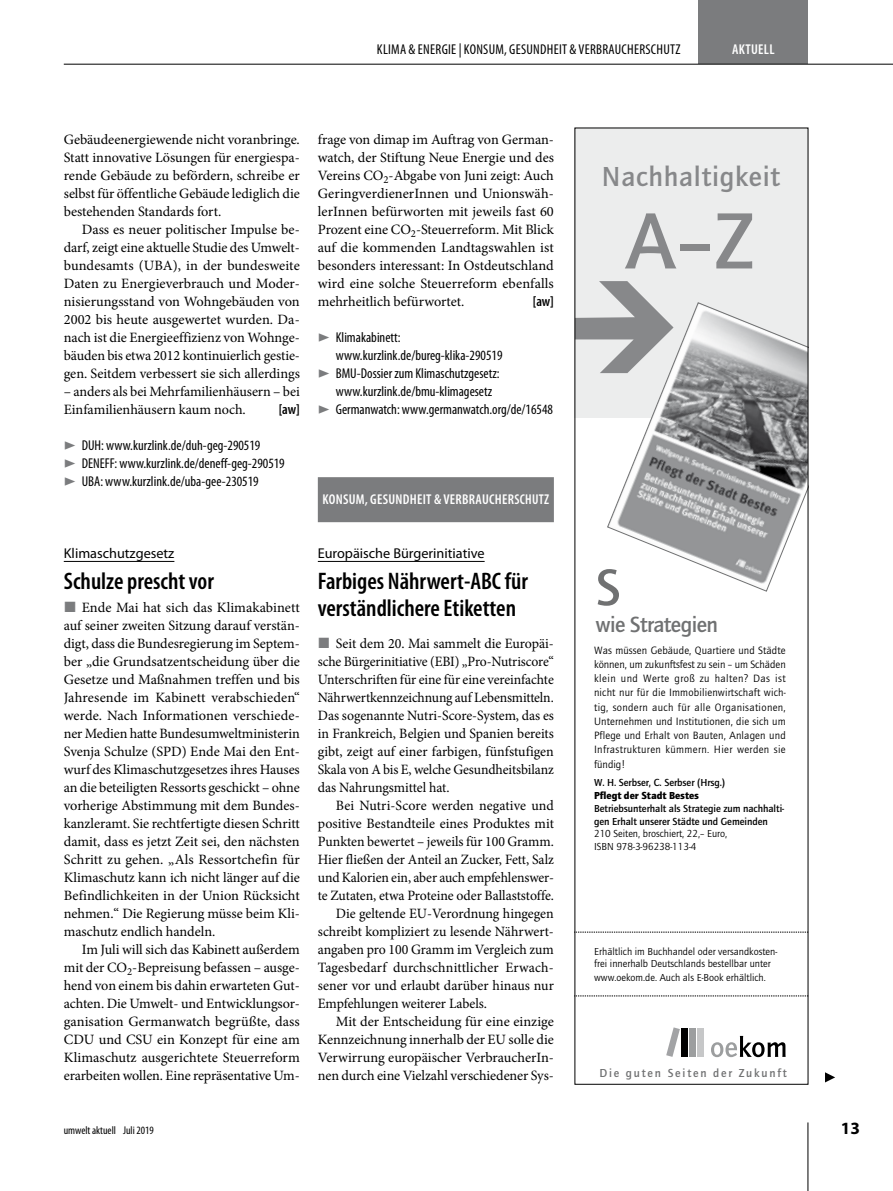
<style>
.page{position:relative;width:893px;height:1191px;background:#fff}
.page>*{position:absolute;margin:0;border:0;box-sizing:border-box;transform-origin:0 0}
.t1{font:700 82.5px "Quay Itc T";color:#87888a}
.t2{font:700 52.5px "Quay Itc T";color:#707172}
.t3{font:700 28.5px "Quay Itc T";letter-spacing:.025em;color:#87888a}
.t4{font:600 condensed 24px/27px "Myriad Pro";color:#000}
.t5{font:700 22.5px "Quay Itc T";letter-spacing:-.025em;color:#707172}
.t6{font:700 17.25px "Myriad Pro";color:#000}
.t7{font:14.25px/18px "Minion Pro";color:#000;text-align:justify}
.t8{font:condensed 14.25px/18px "Myriad Pro";color:#000}
.t9{font:condensed 14.25px "Myriad Pro";letter-spacing:.02em;color:#000}
.t10{font:14.25px "Myriad Pro";color:#000}
.t11{font:600 condensed 14.25px "Myriad Pro";letter-spacing:.02em;color:#fff}
.t12{font:14.25px "Minion Pro";color:#000;scale:.96 1}
.t13{font:600 condensed 14.25px "Myriad Pro";color:#000}
.t14{font:700 12px "Quay Itc T";letter-spacing:.15em;color:#707172}
.t15{font:condensed 11.25px "Myriad Pro";color:#000}
.t16{font:10.95px/14.2px "Quay Itc T";letter-spacing:.03em;color:#000;text-align:justify}
.t17{font:10.5px/12px "Quay Itc T";color:#000}
.t18{font:700 10.5px/12.8px "Quay Itc T";letter-spacing:-.005em;color:#000}
.t19{font:10.5px "Quay Itc T Blac";letter-spacing:-.005em;color:#000}
</style>
<div class="page">
<hr style="left:807px;top:1122px;width:1px;height:69px;background:#000">
<div style="left:699px;top:0;width:109px;height:64px;background:#7b7c7e"></div>
<hr style="left:64px;top:64px;width:829px;height:1px;background:#000">
<hr style="left:64px;top:561px;width:110px;height:1px;background:#000">
<div style="left:318px;top:477px;width:236px;height:45px;background:#7b7c7e"></div>
<hr style="left:318px;top:561px;width:167px;height:1px;background:#000">
<div style="left:575px;top:128px;width:233px;height:290px;background:#eceded"></div>
<svg style="left:576px;top:281px;width:72px;height:92px"></svg>
<div style="left:698px;top:1028px;width:6px;height:28px;background:#c6c7c8"></div>
<div style="left:690px;top:1028px;width:6px;height:28px;background:#9c9e9f"></div>
<div style="left:681px;top:1028px;width:7px;height:28px;background:#000"></div>
<svg style="left:666px;top:1027px;width:14px;height:29px"></svg>
<svg style="left:711px;top:1036px;width:75px;height:21px"></svg>
<svg style="left:576px;top:995px;width:230px;height:1px"></svg>
<svg style="left:576px;top:932px;width:230px;height:1px"></svg>
<svg style="left:607px;top:302px;width:199px;height:289px"></svg>
<svg style="left:825px;top:1072px;width:10px;height:10px"></svg>
<p class="t9" style="left:377px;top:41px;width:305px">KLIMA &amp; ENERGIE | KONSUM, GESUNDHEIT &amp; VERBRAUCHERSCHUTZ</p>
<p class="t11" style="left:732px;top:40px;width:44px">AKTUELL</p>
<p class="t7" style="left:64px;top:131px;width:238px">Gebäudeenergiewende nicht voranbringe.<br>Statt innovative Lösungen für energiespa&shy;rende Gebäude zu befördern, schreibe er selbst für öffentliche Gebäude lediglich die bestehenden Standards fort.</p>
<p class="t7" style="left:64px;top:221px;width:238px;text-indent:18px">Dass es neuer politischer Impulse be&shy;darf, zeigt eine aktuelle Studie des Umwelt&shy;bundesamts (UBA), in der bundesweite Daten zu Energieverbrauch und Moder&shy;nisierungsstand von Wohngebäuden von 2002 bis heute ausgewertet wurden. Da&shy;nach ist die Energieeffizienz von Wohnge&shy;bäuden bis etwa 2012 kontinuierlich gestie&shy;gen. Seitdem verbessert sie sich allerdings</p>
<p class="t7" style="left:64px;top:383px;width:238px">– anders als bei Mehrfamilienhäusern – bei<br>Einfamilienhäusern kaum noch.</p>
<p class="t13" style="left:279px;top:400px;width:23px">[aw]</p>
<p class="t8" style="left:82px;top:436px;width:205px">DUH: www.kurzlink.de/duh-geg-290519<br>DENEFF: www.kurzlink.de/deneff-geg-290519<br>UBA: www.kurzlink.de/uba-gee-230519</p>
<p class="t10" style="left:64px;top:544px;width:112px">Klimaschutzgesetz</p>
<h3 class="t4" style="left:64px;top:567px;width:152px">Schulze prescht vor</h3>
<p class="t7" style="left:64px;top:599px;width:238px;text-indent:18px">Ende Mai hat sich das Klimakabinett auf seiner zweiten Sitzung darauf verstän&shy;digt, dass die Bundesregierung im Septem&shy;ber „die Grundsatzentscheidung über die Gesetze und Maßnahmen treffen und bis Jahresende im Kabinett verabschieden“ werde. Nach Informationen verschiede&shy;ner Medien hatte Bundesumweltministerin Svenja Schulze (SPD) Ende Mai den Ent&shy;wurf des Klimaschutzgesetzes ihres Hauses an die beteiligten Ressorts geschickt – ohne vorherige Abstimmung mit dem Bundes&shy;kanzleramt. Sie rechtfertigte diesen Schritt damit, dass es jetzt Zeit sei, den nächsten Schritt zu gehen. „Als Ressortchefin für Klimaschutz kann ich nicht länger auf die Befindlichkeiten in der Union Rücksicht nehmen.“ Die Regierung müsse beim Kli&shy;maschutz endlich handeln.</p>
<p class="t7" style="left:64px;top:941px;width:238px;text-indent:18px">Im Juli will sich das Kabinett außerdem mit der CO<sub>2</sub>-Bepreisung befassen – ausge&shy;hend von einem bis dahin erwarteten Gut&shy;achten. Die Umwelt- und Entwicklungsor&shy;ganisation Germanwatch begrüßte, dass CDU und CSU ein Konzept für eine am Klimaschutz ausgerichtete Steuerreform erarbeiten wollen. Eine repräsentative Um-</p>
<p class="t7" style="left:318px;top:131px;width:238px">frage von dimap im Auftrag von German&shy;watch, der Stiftung Neue Energie und des Vereins CO<sub>2</sub>-Abgabe von Juni zeigt: Auch GeringverdienerInnen und Unionswäh&shy;lerInnen befürworten mit jeweils fast 60<br>Prozent eine CO<sub>2</sub>-Steuerreform. Mit Blick auf die kommenden Landtagswahlen ist besonders interessant: In Ostdeutschland wird eine solche Steuerreform ebenfalls mehrheitlich befürwortet.</p>
<p class="t13" style="left:533px;top:292px;width:23px">[aw]</p>
<p class="t8" style="left:336px;top:328px;width:219px">Klimakabinett: www.kurzlink.de/bureg-klika-290519<br>BMU-Dossier zum Klimaschutzgesetz: www.kurzlink.de/bmu-klimagesetz Germanwatch: www.germanwatch.org/de/16548</p>
<p class="t11" style="left:323px;top:490px;width:228px">KONSUM, GESUNDHEIT &amp; VERBRAUCHERSCHUTZ</p>
<p class="t10" style="left:318px;top:544px;width:168px">Europäische Bürgerinitiative</p>
<h3 class="t4" style="left:318px;top:567px;width:212px">Farbiges Nährwert-ABC für verständlichere Etiketten</h3>
<p class="t7" style="left:318px;top:635px;width:238px;text-indent:18px">Seit dem 20. Mai sammelt die Europäi&shy;sche Bürgerinitiative (EBI) „Pro-Nutriscore“ Unterschriften für eine für eine vereinfachte Nährwertkennzeichnung auf Lebensmitteln.<br>Das sogenannte Nutri-Score-System, das es in Frankreich, Belgien und Spanien bereits gibt, zeigt auf einer farbigen, fünfstufigen Skala von A bis E, welche Gesundheitsbilanz das Nahrungsmittel hat.</p>
<p class="t7" style="left:336px;top:797px;width:220px">Bei Nutri-Score werden negative und</p>
<p class="t7" style="left:318px;top:815px;width:238px">positive Bestandteile eines Produktes mit</p>
<p class="t7" style="left:318px;top:833px;width:238px">Punkten bewertet – jeweils für 100 Gramm.</p>
<p class="t7" style="left:318px;top:851px;width:238px">Hier fließen der Anteil an Zucker, Fett, Salz</p>
<p class="t12" style="left:318px;top:868px;width:247px">und Kalorien ein, aber auch empfehlenswer-</p>
<p class="t7" style="left:318px;top:887px;width:238px">te Zutaten, etwa Proteine oder Ballaststoffe.</p>
<p class="t7" style="left:336px;top:905px;width:219px">Die geltende EU-Verordnung hingegen</p>
<p class="t7" style="left:318px;top:923px;width:238px">schreibt kompliziert zu lesende Nährwert-</p>
<p class="t7" style="left:318px;top:941px;width:238px">angaben pro 100 Gramm im Vergleich zum</p>
<p class="t7" style="left:318px;top:959px;width:238px">Tagesbedarf durchschnittlicher Erwach-</p>
<p class="t7" style="left:318px;top:977px;width:238px">sener vor und erlaubt darüber hinaus nur</p>
<p class="t7" style="left:318px;top:995px;width:171px">Empfehlungen weiterer Labels.</p>
<p class="t7" style="left:336px;top:1013px;width:220px">Mit der Entscheidung für eine einzige</p>
<p class="t7" style="left:318px;top:1031px;width:237px">Kennzeichnung innerhalb der EU solle die</p>
<p class="t7" style="left:318px;top:1049px;width:238px">Verwirrung europäischer VerbraucherIn-</p>
<p class="t7" style="left:318px;top:1067px;width:238px">nen durch eine Vielzahl verschiedener Sys-</p>
<h3 class="t3" style="left:602px;top:160px;width:180px">Nachhaltigkeit</h3>
<h1 class="t1" style="left:626px;top:195px;width:130px">A–Z</h1>
<h2 class="t2" style="left:595px;top:558px;width:27px">S</h2>
<h3 class="t5" style="left:595px;top:612px;width:124px">wie Strategien</h3>
<p class="t16" style="left:594px;top:643px;width:193px">Was müssen Gebäude, Quartiere und Städte können, um zukunftsfest zu sein – um Schäden klein und Werte groß zu halten? Das ist nicht nur für die Immobilienwirtschaft wich&shy;tig, sondern auch für alle Organisationen, Unternehmen und Institutionen, die sich um Pflege und Erhalt von Bauten, Anlagen und Infrastrukturen kümmern. Hier werden sie fündig!</p>
<p class="t18" style="left:594px;top:776px;width:133px">W. H. Serbser, C. Serbser (Hrsg.)</p>
<p class="t19" style="left:594px;top:789px;width:106px">Pflegt der Stadt Bestes</p>
<p class="t18" style="left:594px;top:802px;width:192px">Betriebsunterhalt als Strategie zum nachhalti&shy;gen Erhalt unserer Städte und Gemeinden</p>
<p class="t17" style="left:594px;top:827px;width:135px;line-height:12.8px">210 Seiten, broschiert, 22,– Euro,<br>ISBN 978-3-96238-113-4</p>
<p class="t17" style="left:594px;top:946px;width:185px">Erhältlich im Buchhandel oder versandkosten&shy;frei innerhalb Deutschlands bestellbar unter</p>
<p class="t17" style="left:594px;top:971px;width:173px">www.oekom.de. Auch als E-Book erhältlich.</p>
<p class="t14" style="left:599px;top:1066px;width:189px">Die guten Seiten der Zukunft</p>
<p class="t15" style="left:64px;top:1123px;width:92px">umwelt aktuell Juli 2019</p>
<p class="t6" style="left:841px;top:1117px;width:21px">13</p>
</div>
